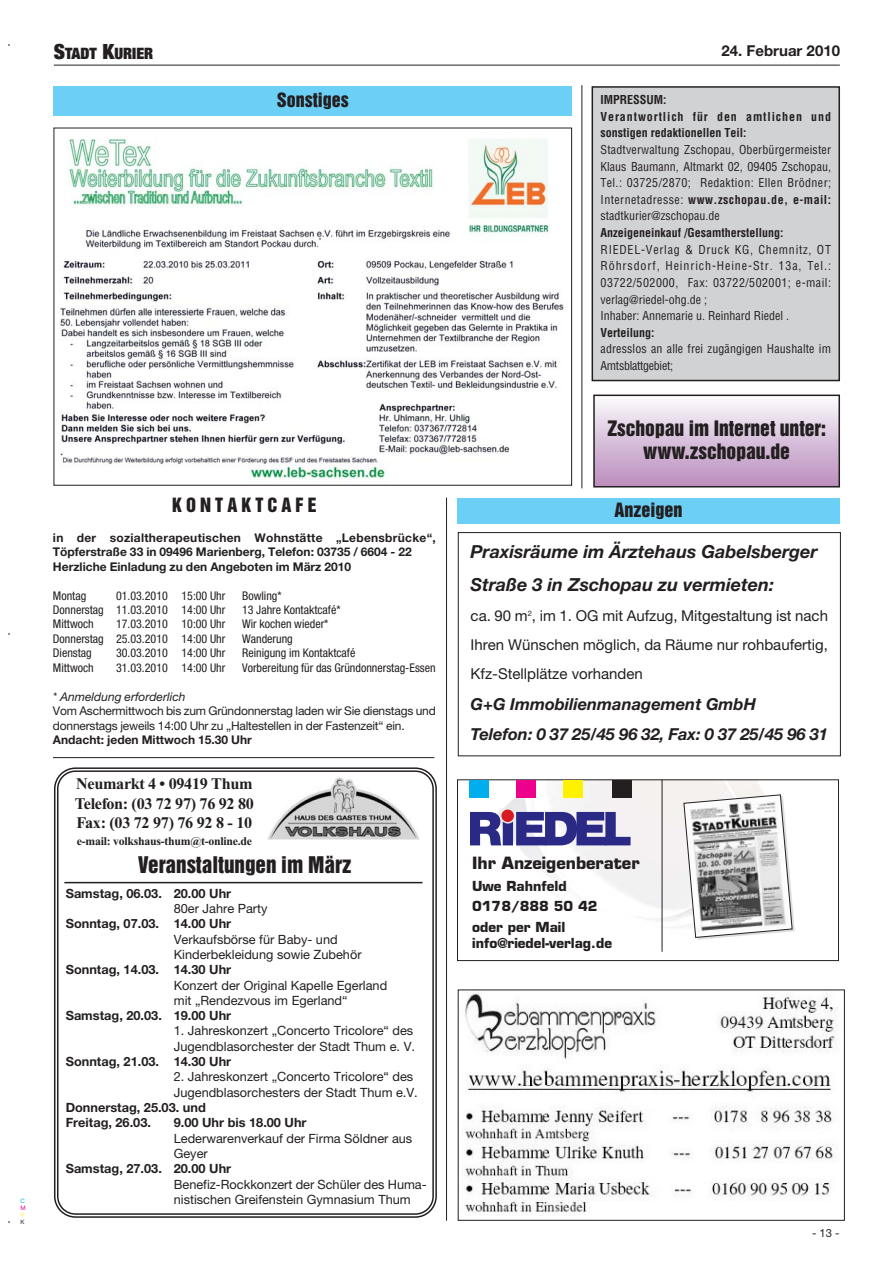
<style>
.page{position:relative;width:893px;height:1263px;background:#fff}
.page>*{position:absolute;margin:0;border:0;box-sizing:border-box;transform-origin:0 0}
.t1{font:21px "Helvetica Inserat";color:#231f20}
.t2{font:19.5px/23.4px "Helvetica Inserat";color:#231f20;text-align:center}
.t3{font:italic 700 18px/32.7px "Helvetica Neue";color:#231f20}
.t4{font:18px "Helvetica Inserat";color:#231f20}
.t5{font:italic 700 16.5px/30.9px "Helvetica Neue";color:#231f20}
.t6{font:700 16.5px "Eurostile";color:#231f20}
.t7{font:700 16.2px/19.5px "Times New Roman";letter-spacing:-.02em;color:#231f20;text-align:justify}
.t8{font:900 expanded 15.75px "Helvetica Neue";color:#231f20}
.t9{font:15px/29.1px "Helvetica Neue";color:#231f20;text-align:justify}
.t10{font:700 15px "Helvetica Neue";color:#231f20}
.t11{font:700 13.5px/20.4px "Eurostile";color:#231f20}
.t12{font:12.75px/15.3px "Helvetica Neue";color:#231f20}
.t13{font:700 12.75px/15.3px "Helvetica Neue";color:#231f20}
.t14{font:condensed 12px "Helvetica Neue";color:#231f20}
.t15{font:condensed 12px/16.6px "Helvetica";letter-spacing:.01em;color:#231f20;text-align:justify}
.t16{font:700 12px/14.4px "Helvetica Neue";color:#231f20}
.t17{font:condensed 12px/16.6px "Helvetica";letter-spacing:.04em;color:#231f20}
.t18{font:12px/14.4px "Helvetica Neue";letter-spacing:-.015em;color:#231f20}
.t19{font:700 condensed 12px/16.6px "Helvetica";color:#231f20}
.t20{font:italic 12px "Helvetica Neue";color:#231f20}
.t21{font:700 11.7px "Times New Roman";letter-spacing:-.02em;color:#231f20}
.t22{font:11.25px "Helvetica Neue";color:#231f20}
.t23{font:6px "Helvetica Neue";color:#00adef}
.t24{font:6px "Helvetica Neue";color:#ec008c}
.t25{font:6px "Helvetica Neue";color:#fff200}
.t26{font:6px "Helvetica Neue";color:#231f20}
.s1{font-size:21px}
.s2{font-weight:700}
</style>
<div class="page">
<hr style="left:54px;top:65px;width:785px;height:1px;background:#231f20">
<hr style="left:581px;top:85px;width:1px;height:403px;background:#231f20">
<div style="left:592px;top:87px;width:247px;height:294px;background:#d1d2d4"></div>
<div style="left:591px;top:86px;width:249px;height:295px;border:2px solid #231f20"></div>
<div style="left:457px;top:499px;width:383px;height:25px;background:#6ccff6"></div>
<img style="left:60px;top:138px;width:506px;height:345px">
<div style="left:54px;top:86px;width:518px;height:30px;background:#6ccff6"></div>
<hr style="left:446px;top:498px;width:1px;height:723px;background:#231f20">
<hr style="left:53px;top:757px;width:381px;height:1px;background:#231f20">
<svg style="left:54px;top:767px;width:383px;height:451px"></svg>
<img style="left:268px;top:776px;width:152px;height:70px">
<hr style="left:64px;top:882px;width:358px;height:1px;background:#231f20">
<div style="left:458px;top:532px;width:382px;height:224px;border:1px solid #231f20"></div>
<img style="left:464px;top:992px;width:374px;height:221px">
<div style="left:458px;top:990px;width:386px;height:231px;border:1px solid #231f20"></div>
<div style="left:594px;top:395px;width:245px;height:92px;background:linear-gradient(to bottom,#fbfbfd,#ba8cbc)"></div>
<div style="left:593px;top:395px;width:247px;height:93px;border:2px solid #231f20"></div>
<img style="left:469px;top:781px;width:326px;height:171px">
<div style="left:457px;top:779px;width:381px;height:182px;border:1px solid #231f20"></div>
<div style="left:469px;top:780px;width:20px;height:17px;background:#00adef"></div>
<div style="left:516px;top:780px;width:20px;height:17px;background:#ec008c"></div>
<div style="left:563px;top:780px;width:20px;height:17px;background:#fff200"></div>
<div style="left:612px;top:780px;width:20px;height:17px;background:#231f20"></div>
<hr style="left:661px;top:780px;width:1px;height:172px;background:#231f20">
<svg style="left:501px;top:810px;width:13px;height:12px"></svg>
<svg style="left:470px;top:812px;width:160px;height:33px"></svg>
<svg style="left:683px;top:794px;width:111px;height:146px"></svg>
<p class="t23" style="left:21px;top:1198px;width:6px">C</p>
<p class="t24" style="left:21px;top:1206px;width:7px">M</p>
<p class="t25" style="left:21px;top:1213px;width:5px">Y</p>
<p class="t26" style="left:21px;top:1220px;width:6px">K</p>
<p class="t8" style="left:54px;top:48px;width:101px"><span class="s1">S</span>TADT <span class="s1">K</span>URIER</p>
<p class="t10" style="left:721px;top:45px;width:120px">24. Februar 2010</p>
<p class="t19" style="left:600px;top:93px;width:232px">IMPRESSUM:<br>Verantwortlich für den amtlichen und sonstigen redaktionellen Teil:</p>
<p class="t15" style="left:600px;top:142px;width:232px">Stadtverwaltung Zschopau, Oberbürgermeister Klaus Baumann, Altmarkt 02, 09405 Zschopau, Tel.: 03725/2870; Redaktion: Ellen Brödner; Internetadresse: <span class="s2">www.zschopau.de, e-mail: </span>stadtkurier@zschopau.de</p>
<p class="t19" style="left:600px;top:225px;width:184px">Anzeigeneinkauf /Gesamtherstellung:</p>
<p class="t17" style="left:600px;top:242px;width:232px">RIEDEL-Verlag &amp; Druck KG, Chemnitz, OT Röhrsdorf, Heinrich-Heine-Str. 13a, Tel.:<br>03722/502000, Fax: 03722/502001; e-mail: verlag@riedel-ohg.de ;<br>Inhaber: Annemarie u. Reinhard Riedel .</p>
<p class="t19" style="left:600px;top:325px;width:55px">Verteilung:</p>
<p class="t15" style="left:600px;top:342px;width:232px">adresslos an alle frei zugängigen Haushalte im<br>Amtsblattgebiet;</p>
<h3 class="t4" style="left:277px;top:93px;width:73px">Sonstiges</h3>
<h3 class="t4" style="left:172px;top:497px;width:146px">K O N T A K T C A F E</h3>
<p class="t16" style="left:53px;top:531px;width:384px">in der sozialtherapeutischen Wohnstätte „Lebensbrücke“,<br>Töpferstraße 33 in 09496 Marienberg, Telefon: 03735 / 6604 - 22<br>Herzliche Einladung zu den Angeboten im März 2010</p>
<p class="t14" style="left:53px;top:591px;width:35px">Montag</p>
<p class="t14" style="left:116px;top:591px;width:111px">01.03.2010 15:00 Uhr</p>
<p class="t14" style="left:242px;top:591px;width:41px">Bowling*</p>
<p class="t14" style="left:53px;top:605px;width:174px">Donnerstag 11.03.2010 14:00 Uhr</p>
<p class="t14" style="left:242px;top:605px;width:100px">13 Jahre Kontaktcafé*</p>
<p class="t14" style="left:53px;top:620px;width:42px">Mittwoch</p>
<p class="t14" style="left:116px;top:620px;width:111px">17.03.2010 10:00 Uhr</p>
<p class="t14" style="left:242px;top:620px;width:88px">Wir kochen wieder*</p>
<p class="t14" style="left:53px;top:634px;width:174px">Donnerstag 25.03.2010 14:00 Uhr</p>
<p class="t14" style="left:242px;top:634px;width:52px">Wanderung</p>
<p class="t14" style="left:53px;top:649px;width:40px">Dienstag</p>
<p class="t14" style="left:116px;top:649px;width:111px">30.03.2010 14:00 Uhr</p>
<p class="t14" style="left:242px;top:649px;width:115px">Reinigung im Kontaktcafé</p>
<p class="t14" style="left:53px;top:663px;width:42px">Mittwoch</p>
<p class="t14" style="left:116px;top:663px;width:111px">31.03.2010 14:00 Uhr</p>
<p class="t14" style="left:242px;top:663px;width:195px">Vorbereitung für das Gründonnerstag-Essen</p>
<p class="t20" style="left:53px;top:692px;width:134px">* Anmeldung erforderlich</p>
<p class="t18" style="left:53px;top:705px;width:384px">Vom Aschermittwoch bis zum Gründonnerstag laden wir Sie dienstags und donnerstags jeweils 14:00 Uhr zu „Haltestellen in der Fastenzeit“ ein.</p>
<p class="t16" style="left:53px;top:734px;width:200px">Andacht: jeden Mittwoch 15.30 Uhr</p>
<p class="t7" style="left:75px;top:776px;width:181px">Neumarkt 4 • 09419 Thum Telefon: (03 72 97) 76 92 80<br>Fax: (03 72 97) 76 92 8 - 10</p>
<p class="t21" style="left:77px;top:837px;width:177px">e-mail: volkshaus-thum@t-online.de</p>
<h1 class="t1" style="left:138px;top:856px;width:214px">Veranstaltungen im März</h1>
<p class="t13" style="left:66px;top:887px;width:167px">Samstag, 06.03. 20.00 Uhr</p>
<p class="t12" style="left:174px;top:902px;width:95px">80er Jahre Party</p>
<p class="t13" style="left:66px;top:917px;width:167px">Sonntag, 07.03. 14.00 Uhr</p>
<p class="t12" style="left:174px;top:933px;width:189px">Verkaufsbörse für Baby- und<br>Kinderbekleidung sowie Zubehör</p>
<p class="t13" style="left:66px;top:963px;width:167px">Sonntag, 14.03. 14.30 Uhr</p>
<p class="t12" style="left:174px;top:979px;width:215px">Konzert der Original Kapelle Egerland mit „Rendezvous im Egerland“</p>
<p class="t13" style="left:66px;top:1009px;width:167px">Samstag, 20.03. 19.00 Uhr</p>
<p class="t12" style="left:174px;top:1024px;width:243px">1. Jahreskonzert „Concerto Tricolore“ des<br>Jugendblasorchester der Stadt Thum e. V.</p>
<p class="t13" style="left:66px;top:1055px;width:167px">Sonntag, 21.03. 14.30 Uhr</p>
<p class="t12" style="left:174px;top:1070px;width:245px">2. Jahreskonzert „Concerto Tricolore“ des<br>Jugendblasorchesters der Stadt Thum e.V.</p>
<p class="t13" style="left:66px;top:1101px;width:142px">Donnerstag, 25.03. und<br>Freitag, 26.03.</p>
<p class="t13" style="left:174px;top:1116px;width:134px">9.00 Uhr bis 18.00 Uhr</p>
<p class="t12" style="left:174px;top:1132px;width:240px">Lederwarenverkauf der Firma Söldner aus<br>Geyer</p>
<p class="t13" style="left:66px;top:1162px;width:167px">Samstag, 27.03. 20.00 Uhr</p>
<p class="t12" style="left:174px;top:1178px;width:254px">Benefiz-Rockkonzert der Schüler des Huma&shy;nistischen Greifenstein Gymnasium Thum</p>
<h2 class="t2" style="left:607px;top:418px;width:220px">Zschopau im Internet unter: www.zschopau.de</h2>
<h3 class="t4" style="left:614px;top:503px;width:69px">Anzeigen</h3>
<h3 class="t3" style="left:470px;top:537px;width:348px">Praxisräume im Ärztehaus Gabelsberger<br>Straße 3 in Zschopau zu vermieten:</h3>
<p class="t9" style="left:470px;top:603px;width:359px">ca. 90 m<sup>2</sup>, im 1. OG mit Aufzug, Mitgestaltung ist nach Ihren Wünschen möglich, da Räume nur rohbaufertig, Kfz-Stellplätze vorhanden</p>
<p class="t5" style="left:470px;top:690px;width:359px">G+G Immobilienmanagement GmbH<br>Telefon: 0 37 25/45 96 32, Fax: 0 37 25/45 96 31</p>
<p class="t6" style="left:472px;top:857px;width:169px">Ihr Anzeigenberater</p>
<p class="t11" style="left:472px;top:877px;width:127px">Uwe Rahnfeld<br>0178/888 50 42 oder per Mail</p>
<p class="t11" style="left:472px;top:934px;width:141px">info@riedel-verlag.de</p>
<p class="t22" style="left:812px;top:1229px;width:29px">- 13 -</p>
</div>
